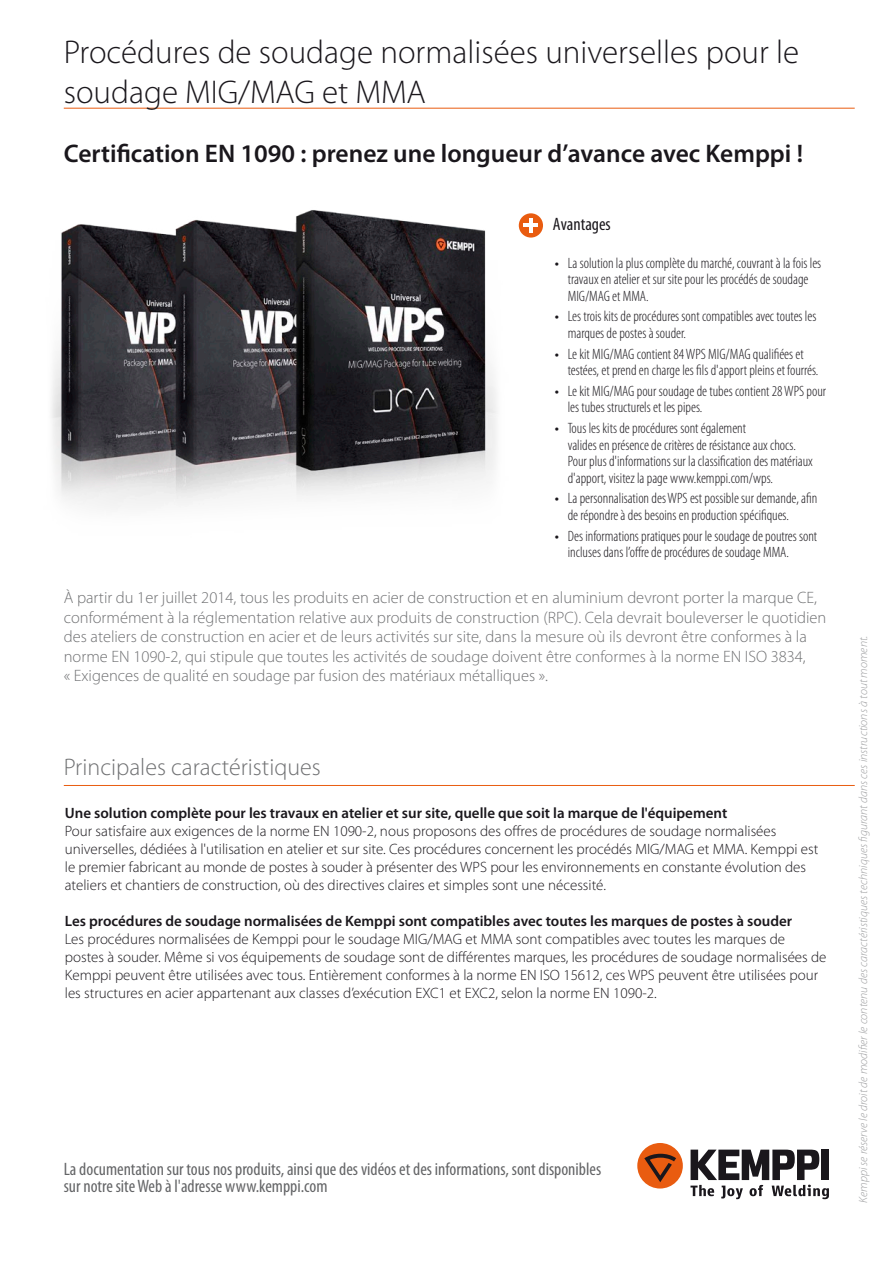
<style>
.page{position:relative;width:893px;height:1263px;background:#fff}
.page>*{position:absolute;margin:0;border:0;box-sizing:border-box;transform-origin:0 0}
.DS_headline{font:300 33px/39.6px "Myriad Pro";color:#1a171c}
.DS_headline_2{font:600 25.5px "Myriad Pro";color:#1a171c}
.DS_subhead{font:300 24px "Myriad Pro";color:#707173}
.DS_For_more_info{font:condensed 18px/16.5px "Myriad Pro";color:#646567}
.DS_brief_apps_subhea{font:condensed 18px "Myriad Pro";color:#1a171c}
.DS_body{font:300 16.5px/19.5px "Myriad Pro";color:#707173}
.t1{font:300 15px/18px "Myriad Pro";color:#1a171c}
.DS_brief_apps_bullet{font:300 condensed 15px/16.5px "Myriad Pro";color:#1a171c}
.t2{font:600 15px "Myriad Pro";color:#1a171c}
.t3{font:italic 300 12px "Myriad Pro";color:#9d9ea0}
.s1{font-weight:400;font-stretch:normal}
</style>
<div class="page">
<div style="left:637px;top:1143px;width:46px;height:45px;background:#e95c10;border-radius:50%"></div>
<svg style="left:644px;top:1154px;width:32px;height:28px"></svg>
<svg style="left:690px;top:1149px;width:139px;height:50px"></svg>
<div style="left:519px;top:213px;width:24px;height:25px;background:#e95c10;border-radius:50%"></div>
<hr style="left:529px;top:218px;width:3px;height:15px;background:#fff">
<hr style="left:524px;top:224px;width:14px;height:3px;background:#fff">
<hr style="left:64px;top:785px;width:791px;height:1px;background:#e95c10">
<hr style="left:64px;top:108px;width:791px;height:1px;background:#e95c10">
<img style="left:51px;top:210px;width:446px;height:299px">
<p class="DS_headline" style="left:64px;top:32px;width:737px">Procédures de soudage normalisées universelles pour le soudage MIG/MAG et MMA</p>
<p class="DS_headline_2" style="left:64px;top:137px;width:741px">Certification EN 1090 : prenez une longueur d’avance avec Kemppi !</p>
<p class="DS_brief_apps_subhea" style="left:553px;top:214px;width:59px">Avantages</p>
<p class="DS_brief_apps_bullet" style="left:568px;top:254px;width:255px;text-indent:-13px"><span class="s1">•</span> La solution la plus complète du marché, couvrant à la fois les travaux en atelier et sur site pour les procédés de soudage<br>MIG/MAG et MMA.</p>
<p class="DS_brief_apps_bullet" style="left:568px;top:308px;width:250px;text-indent:-13px"><span class="s1">•</span> Les trois kits de procédures sont compatibles avec toutes les marques de postes à souder.</p>
<p class="DS_brief_apps_bullet" style="left:568px;top:345px;width:252px;text-indent:-13px"><span class="s1">•</span> Le kit MIG/MAG contient 84 WPS MIG/MAG qualifiées et testées, et prend en charge les fils d'apport pleins et fourrés.</p>
<p class="DS_brief_apps_bullet" style="left:568px;top:383px;width:260px;text-indent:-13px"><span class="s1">•</span> Le kit MIG/MAG pour soudage de tubes contient 28 WPS pour les tubes structurels et les pipes.</p>
<p class="DS_brief_apps_bullet" style="left:568px;top:420px;width:247px;text-indent:-13px"><span class="s1">•</span> Tous les kits de procédures sont également<br>valides en présence de critères de résistance aux chocs.<br>Pour plus d'informations sur la classification des matériaux d'apport, visitez la page www.kemppi.com/wps.</p>
<p class="DS_brief_apps_bullet" style="left:568px;top:490px;width:251px;text-indent:-13px"><span class="s1">•</span> La personnalisation des WPS est possible sur demande, afin de répondre à des besoins en production spécifiques.</p>
<p class="DS_brief_apps_bullet" style="left:568px;top:527px;width:251px;text-indent:-13px"><span class="s1">•</span> Des informations pratiques pour le soudage de poutres sont incluses dans l’offre de procédures de soudage MMA.</p>
<p class="DS_body" style="left:64px;top:588px;width:764px">À partir du 1er juillet 2014, tous les produits en acier de construction et en aluminium devront porter la marque CE, conformément à la réglementation relative aux produits de construction (RPC). Cela devrait bouleverser le quotidien des ateliers de construction en acier et de leurs activités sur site, dans la mesure où ils devront être conformes à la norme EN 1090-2, qui stipule que toutes les activités de soudage doivent être conformes à la norme EN ISO 3834,<br>« Exigences de qualité en soudage par fusion des matériaux métalliques ».</p>
<p class="DS_subhead" style="left:64px;top:752px;width:258px">Principales caractéristiques</p>
<p class="t2" style="left:65px;top:803px;width:664px">Une solution complète pour les travaux en atelier et sur site, quelle que soit la marque de l'équipement</p>
<p class="t1" style="left:65px;top:822px;width:755px">Pour satisfaire aux exigences de la norme EN 1090-2, nous proposons des offres de procédures de soudage normalisées universelles, dédiées à l'utilisation en atelier et sur site. Ces procédures concernent les procédés MIG/MAG et MMA. Kemppi est le premier fabricant au monde de postes à souder à présenter des WPS pour les environnements en constante évolution des ateliers et chantiers de construction, où des directives claires et simples sont une nécessité.</p>
<p class="t2" style="left:65px;top:911px;width:729px">Les procédures de soudage normalisées de Kemppi sont compatibles avec toutes les marques de postes à souder</p>
<p class="t1" style="left:65px;top:930px;width:763px">Les procédures normalisées de Kemppi pour le soudage MIG/MAG et MMA sont compatibles avec toutes les marques de postes à souder. Même si vos équipements de soudage sont de différentes marques, les procédures de soudage normalisées de Kemppi peuvent être utilisées avec tous. Entièrement conformes à la norme EN ISO 15612, ces WPS peuvent être utilisées pour les structures en acier appartenant aux classes d’exécution EXC1 et EXC2, selon la norme EN 1090-2.</p>
<p class="DS_For_more_info" style="left:64px;top:1161px;width:539px">La documentation sur tous nos produits, ainsi que des vidéos et des informations, sont disponibles sur notre site Web à l'adresse www.kemppi.com</p>
<p class="t3" style="left:856px;top:1203px;width:569px;rotate:-90deg">Kemppi se réserve le droit de modifier le contenu des caractéristiques techniques figurant dans ces instructions à tout moment.</p>
</div>
